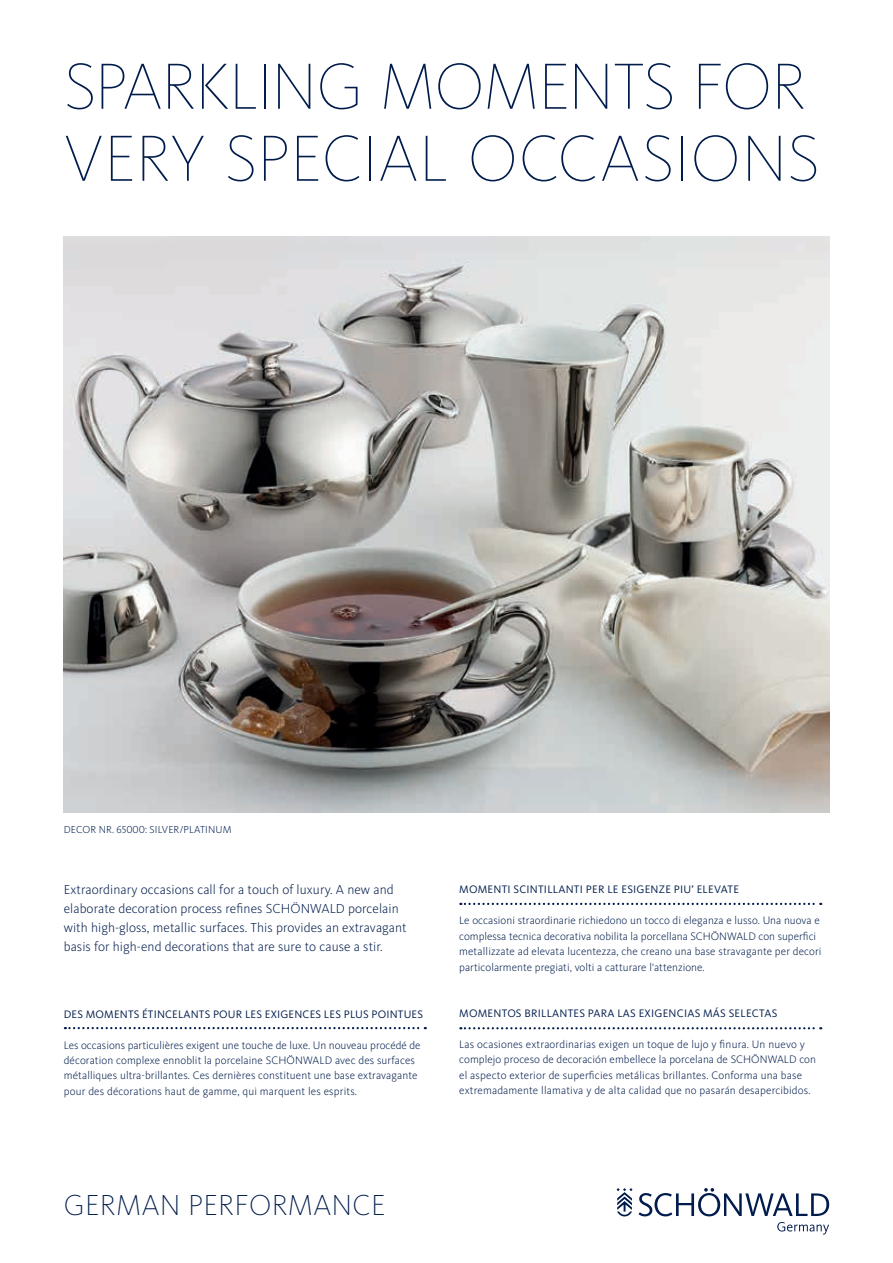
<style>
.page{position:relative;width:893px;height:1263px;background:#fff}
.page>*{position:absolute;margin:0;border:0;box-sizing:border-box;transform-origin:0 0}
.t1{font:100 67.5px/72px "Kievit OT";letter-spacing:-.015em;color:#001c4c}
.t2{font:200 30px "Kievit OT";letter-spacing:.01em;color:#001c4c}
.t3{font:300 13.5px/18.9px "Kievit OT";letter-spacing:.005em;color:#001c4c}
.t4{font:300 11.25px/15.5px "Kievit OT";letter-spacing:.01em;color:#001c4c}
.t5{font:11.25px "Kievit OT";letter-spacing:.02em;color:#001c4c}
.t6{font:300 10.5px "Kievit OT";letter-spacing:.01em;color:#001c4c}
</style>
<div class="page">
<img style="left:64px;top:236px;width:765px;height:576px">
<svg style="left:777px;top:1222px;width:52px;height:12px"></svg>
<svg style="left:617px;top:1188px;width:15px;height:28px"></svg>
<svg style="left:638px;top:1188px;width:191px;height:28px"></svg>
<svg style="left:65px;top:1027px;width:361px;height:2px"></svg>
<svg style="left:460px;top:903px;width:361px;height:2px"></svg>
<svg style="left:460px;top:1027px;width:361px;height:2px"></svg>
<h1 class="t1" style="left:64px;top:50px;width:757px">SPARKLING MOMENTS FOR<br>VERY SPECIAL OCCASIONS</h1>
<p class="t6" style="left:64px;top:824px;width:169px">DECOR NR. 65000: SILVER/PLATINUM</p>
<p class="t3" style="left:64px;top:880px;width:344px">Extraordinary occasions call for a touch of luxury. A new and elaborate decoration process refines SCHÖNWALD porcelain with high-gloss, metallic surfaces. This provides an extravagant basis for high-end decorations that are sure to cause a stir.</p>
<p class="t5" style="left:64px;top:1007px;width:361px">DES MOMENTS ÉTINCELANTS POUR LES EXIGENCES LES PLUS POINTUES</p>
<p class="t4" style="left:64px;top:1037px;width:358px">Les occasions particulières exigent une touche de luxe. Un nouveau procédé de décoration complexe ennoblit la porcelaine SCHÖNWALD avec des surfaces métalliques ultra-brillantes. Ces dernières constituent une base extravagante pour des décorations haut de gamme, qui marquent les esprits.</p>
<p class="t5" style="left:459px;top:883px;width:281px">MOMENTI SCINTILLANTI PER LE ESIGENZE PIU’ ELEVATE</p>
<p class="t4" style="left:459px;top:912px;width:364px">Le occasioni straordinarie richiedono un tocco di eleganza e lusso. Una nuova e complessa tecnica decorativa nobilita la porcellana SCHÖNWALD con superfici metallizzate ad elevata lucentezza, che creano una base stravagante per decori particolarmente pregiati, volti a catturare l‘attenzione.</p>
<p class="t5" style="left:459px;top:1006px;width:320px">MOMENTOS BRILLANTES PARA LAS EXIGENCIAS MÁS SELECTAS</p>
<p class="t4" style="left:459px;top:1036px;width:358px">Las ocasiones extraordinarias exigen un toque de lujo y finura. Un nuevo y complejo proceso de decoración embellece la porcelana de SCHÖNWALD con el aspecto exterior de superficies metálicas brillantes. Conforma una base extremadamente llamativa y de alta calidad que no pasarán desapercibidos.</p>
<h2 class="t2" style="left:64px;top:1187px;width:323px">GERMAN PERFORMANCE</h2>
</div>
